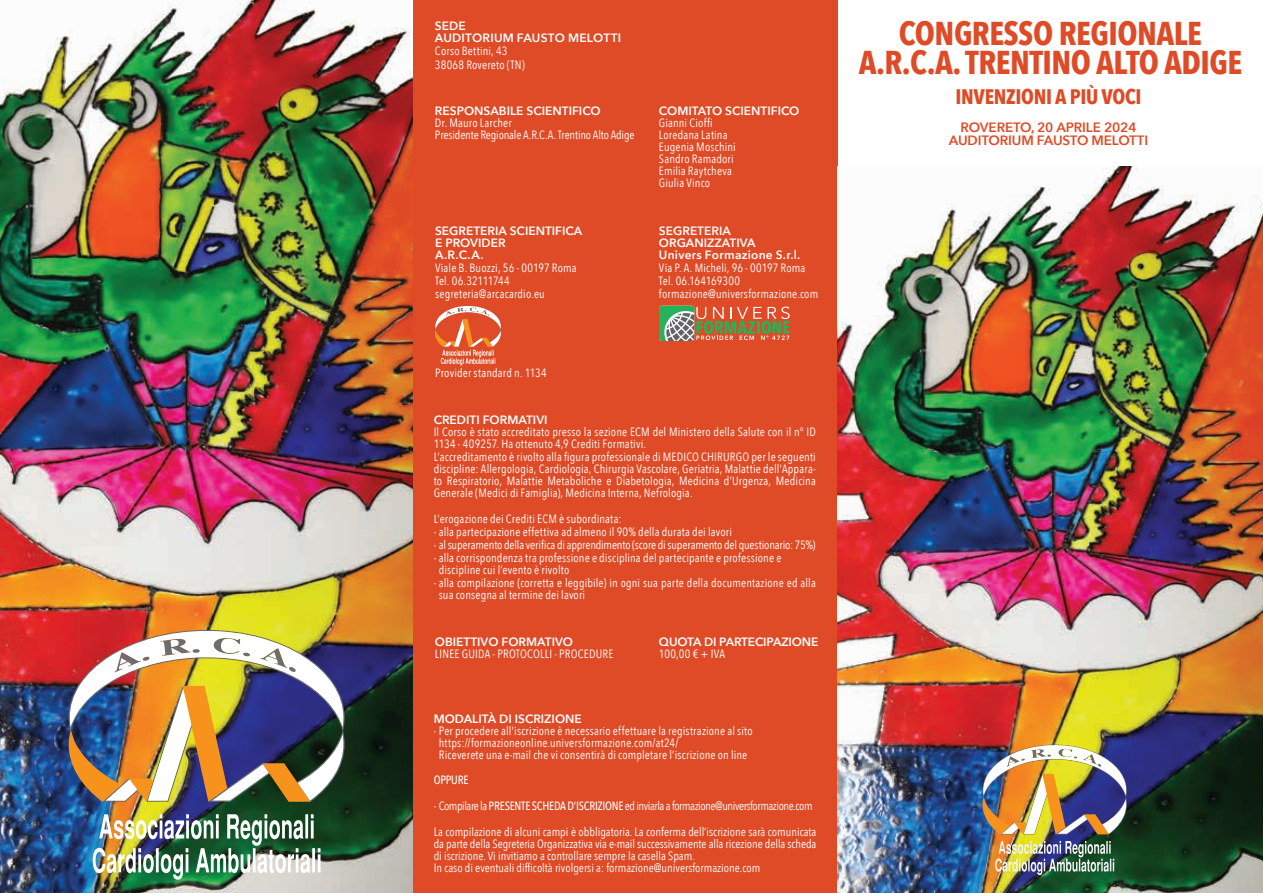
<style>
.page{position:relative;width:1263px;height:893px;background:#fff}
.page>*{position:absolute;margin:0;border:0;box-sizing:border-box;transform-origin:0 0}
.t1{font:700 33px/29.5px "Avenir Next Condensed";letter-spacing:-.015em;color:#de4b26;text-align:center}
.t2{font:700 21px "Avenir Next Condensed";letter-spacing:-.015em;color:#de4b26}
.t3{font:600 13.5px/13.5px "Avenir Next";letter-spacing:-.01em;color:#de4b26;text-align:center}
.t4{font:12px/12px "Avenir Next Condensed";letter-spacing:.01em;color:#fff}
.t5{font:600 12px/12px "Avenir Next";color:#fff}
.t6{font:12px/12px "Avenir Next Condensed";letter-spacing:-.01em;color:#fff}
.t7{font:600 12px/12px "Avenir Next";letter-spacing:.02em;color:#fff}
.t8{font:500 12px "Avenir Next Condensed";letter-spacing:-.02em;color:#fff}
.s1{font-weight:500}
</style>
<div class="page">
<div style="left:0;top:0;width:838px;height:893px;background:#de4b26"></div>
<img style="left:0;top:0;width:412px;height:893px">
<img style="left:838px;top:167px;width:425px;height:726px">
<img style="left:982px;top:745px;width:145px;height:89px">
<img style="left:995px;top:841px;width:119px;height:34px">
<img style="left:70px;top:631px;width:273px;height:170px">
<img style="left:93px;top:814px;width:227px;height:66px">
<svg style="left:435px;top:306px;width:66px;height:59px"></svg>
<svg style="left:659px;top:306px;width:131px;height:35px"></svg>
<p class="t7" style="left:435px;top:20px;width:188px">SEDE<br>AUDITORIUM FAUSTO MELOTTI</p>
<p class="t4" style="left:435px;top:44px;width:91px;line-height:13.2px">Corso Bettini, 43<br>38068 Rovereto (TN)</p>
<p class="t5" style="left:435px;top:104px;width:167px">RESPONSABILE SCIENTIFICO</p>
<p class="t6" style="left:435px;top:116px;width:201px">Dr. Mauro Larcher<br>Presidente Regionale A.R.C.A. Trentino Alto Adige</p>
<p class="t5" style="left:435px;top:224px;width:149px">SEGRETERIA SCIENTIFICA<br>E PROVIDER<br>A.R.C.A.</p>
<p class="t4" style="left:435px;top:261px;width:143px;line-height:13.2px">Viale B. Buozzi, 56 - 00197 Roma<br>Tel. 06.32111744 segreteria@arcacardio.eu</p>
<p class="t5" style="left:659px;top:104px;width:142px">COMITATO SCIENTIFICO</p>
<p class="t4" style="left:659px;top:116px;width:78px">Gianni Cioffi<br>Loredana Latina<br>Eugenia Moschini<br>Sandro Ramadori<br>Emilia Raytcheva<br>Giulia Vinco</p>
<p class="t5" style="left:659px;top:224px;width:143px">SEGRETERIA<br>ORGANIZZATIVA<br>Univers Formazione S.r.l.</p>
<p class="t4" style="left:659px;top:261px;width:161px;line-height:13.2px">Via P. A. Micheli, 96 - 00197 Roma<br>Tel. 06.164169300 formazione@universformazione.com</p>
<p class="t4" style="left:435px;top:366px;width:113px">Provider standard n. 1134</p>
<p class="t5" style="left:434px;top:413px;width:115px">CREDITI FORMATIVI</p>
<p class="t4" style="left:434px;top:425px;width:384px">Il Corso è stato accreditato presso la sezione ECM del Ministero della Salute con il n° ID<br>1134 - 409257. Ha ottenuto 4,9 Crediti Formativi.</p>
<p class="t4" style="left:434px;top:450px;width:384px;text-align:justify">L’accreditamento è rivolto alla figura professionale di MEDICO CHIRURGO per le seguenti discipline: Allergologia, Cardiologia, Chirurgia Vascolare, Geriatria, Malattie dell'Appara&shy;to Respiratorio, Malattie Metaboliche e Diabetologia, Medicina d’Urgenza, Medicina Generale (Medici di Famiglia), Medicina Interna, Nefrologia.</p>
<p class="t4" style="left:434px;top:512px;width:189px">L’erogazione dei Crediti ECM è subordinata:</p>
<p class="t4" style="left:434px;top:525px;width:300px">- alla partecipazione effettiva ad almeno il 90% della durata dei lavori</p>
<p class="t6" style="left:434px;top:538px;width:383px">- al superamento della verifica di apprendimento (score di superamento del questionario: 75%)</p>
<p class="t4" style="left:439px;top:552px;width:344px;text-indent:-5px">- alla corrispondenza tra professione e disciplina del partecipante e professione e discipline cui l’evento è rivolto</p>
<p class="t4" style="left:439px;top:577px;width:379px;text-indent:-5px">- alla compilazione (corretta e leggibile) in ogni sua parte della documentazione ed alla sua consegna al termine dei lavori</p>
<p class="t5" style="left:659px;top:636px;width:161px">QUOTA DI PARTECIPAZIONE</p>
<p class="t4" style="left:659px;top:647px;width:67px">100,00 € + IVA</p>
<p class="t5" style="left:435px;top:636px;width:140px">OBIETTIVO FORMATIVO</p>
<p class="t4" style="left:435px;top:647px;width:180px">LINEE GUIDA - PROTOCOLLI - PROCEDURE</p>
<p class="t5" style="left:434px;top:712px;width:150px">MODALITÀ DI ISCRIZIONE</p>
<p class="t4" style="left:439px;top:724px;width:315px;text-indent:-5px">- Per procedere all'iscrizione è necessario effettuare la registrazione al sito https://formazioneonline.universformazione.com/at24/<br>Riceverete una e-mail che vi consentirà di completare l’iscrizione on line</p>
<p class="t8" style="left:434px;top:773px;width:36px">OPPURE</p>
<p class="t4" style="left:434px;top:793px;width:384px;line-height:25.2px">- Compilare la <span class="s1">PRESENTE SCHEDA D’ISCRIZIONE</span> ed inviarla a formazione@universformazione.com<br>La compilazione di alcuni campi è obbligatoria. La conferma dell’iscrizione sarà comunicata</p>
<p class="t4" style="left:434px;top:837px;width:384px">da parte della Segreteria Organizzativa via e-mail successivamente alla ricezione della scheda di iscrizione. Vi invitiamo a controllare sempre la casella Spam.<br>In caso di eventuali difficoltà rivolgersi a: formazione@universformazione.com</p>
<h1 class="t1" style="left:859px;top:18px;width:385px">CONGRESSO REGIONALE<br>A.R.C.A. TRENTINO ALTO ADIGE</h1>
<h2 class="t2" style="left:955px;top:84px;width:188px">INVENZIONI A PIÙ VOCI</h2>
<p class="t3" style="left:949px;top:120px;width:201px">ROVERETO, 20 APRILE 2024<br>AUDITORIUM FAUSTO MELOTTI</p>
</div>
